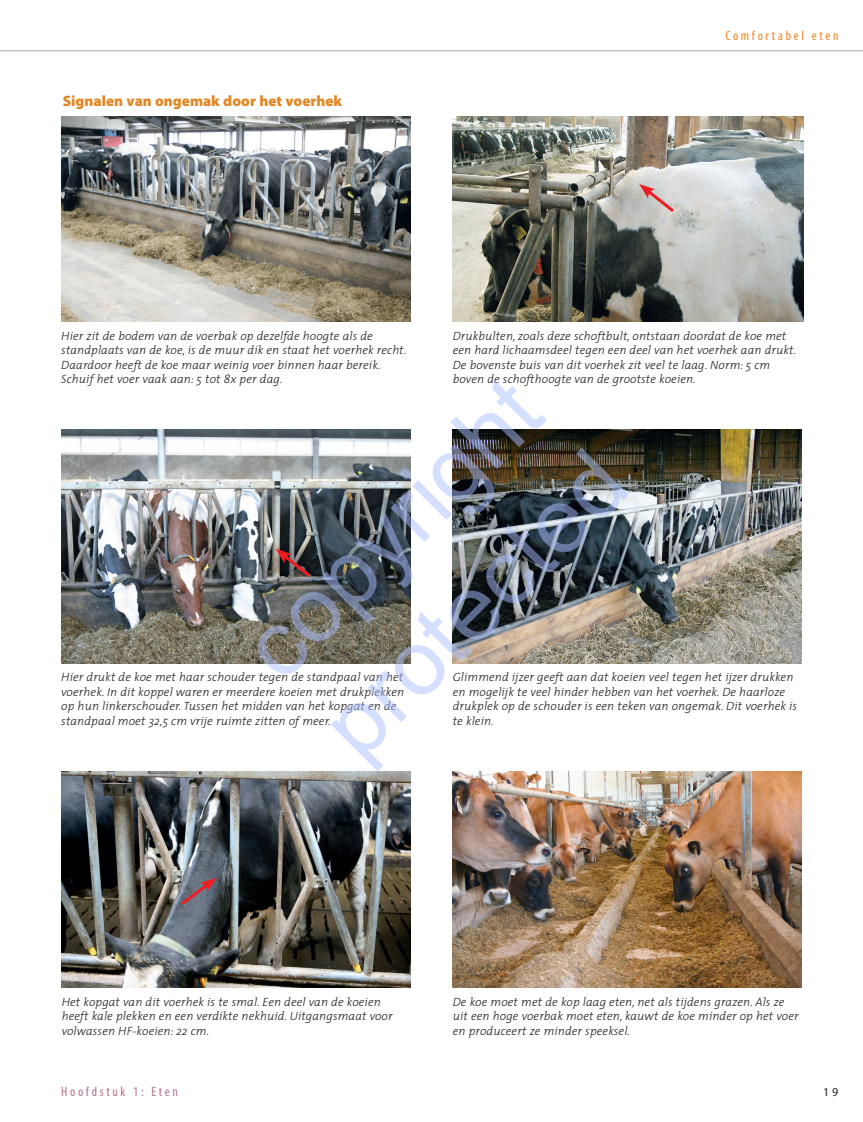
<style>
.page{position:relative;width:863px;height:1122px;background:#fff}
.page>*{position:absolute;margin:0;border:0;box-sizing:border-box;transform-origin:0 0}
.t1{font:92.55px/111px "Arial";color:rgb(171 191 255/.5)}
.t2{font:900 15px "Myriad Pro";color:#e18825}
.t3{font:condensed 13.5px "Myriad Pro";letter-spacing:.2em;color:#b7728d}
.t4{font:condensed 13.5px "Myriad Pro";letter-spacing:.2em;color:#f58423}
.t5{font:italic 300 12px/14.4px "The Mix";letter-spacing:.01em;color:#231f20}
.t6{font:12px "Myriad Pro";color:#231f20}
</style>
<div class="page">
<hr style="left:0;top:50px;width:862px;height:1px;background:#a8a9ad">
<img style="left:61px;top:117px;width:349px;height:204px">
<img style="left:452px;top:117px;width:351px;height:204px">
<img style="left:61px;top:429px;width:349px;height:234px">
<img style="left:452px;top:430px;width:349px;height:233px">
<img style="left:61px;top:771px;width:349px;height:216px">
<img style="left:452px;top:771px;width:349px;height:216px">
<svg style="left:639px;top:184px;width:38px;height:31px"></svg>
<svg style="left:275px;top:549px;width:38px;height:31px"></svg>
<svg style="left:178px;top:878px;width:38px;height:30px"></svg>
<p class="t2" style="left:63px;top:90px;width:281px">Signalen van ongemak door het voerhek</p>
<p class="t4" style="left:725px;top:28px;width:114px">Comfortabel eten</p>
<p class="t5" style="left:61px;top:328px;width:347px">Hier zit de bodem van de voerbak op dezelfde hoogte als de standplaats van de koe, is de muur dik en staat het voerhek recht.<br>Daardoor heeft de koe maar weinig voer binnen haar bereik.<br>Schuif het voer vaak aan: 5 tot 8x per dag.</p>
<p class="t5" style="left:452px;top:328px;width:345px">Drukbulten, zoals deze schoftbult, ontstaan doordat de koe met een hard lichaamsdeel tegen een deel van het voerhek aan drukt.<br>De bovenste buis van dit voerhek zit veel te laag. Norm: 5 cm boven de schofthoogte van de grootste koeien.</p>
<h1 class="t1" style="left:220px;top:623px;width:387px;rotate:-45deg">copyright protected</h1>
<p class="t5" style="left:61px;top:670px;width:344px">Hier drukt de koe met haar schouder tegen de standpaal van het voerhek. In dit koppel waren er meerdere koeien met drukplekken op hun linkerschouder. Tussen het midden van het kopgat en de standpaal moet 32,5 cm vrije ruimte zitten of meer.</p>
<p class="t5" style="left:452px;top:670px;width:346px">Glimmend ijzer geeft aan dat koeien veel tegen het ijzer drukken en mogelijk te veel hinder hebben van het voerhek. De haarloze drukplek op de schouder is een teken van ongemak. Dit voerhek is te klein.</p>
<p class="t5" style="left:62px;top:994px;width:332px">Het kopgat van dit voerhek is te smal. Een deel van de koeien heeft kale plekken en een verdikte nekhuid. Uitgangsmaat voor volwassen HF-koeien: 22 cm.</p>
<p class="t5" style="left:452px;top:994px;width:347px">De koe moet met de kop laag eten, net als tijdens grazen. Als ze uit een hoge voerbak moet eten, kauwt de koe minder op het voer en produceert ze minder speeksel.</p>
<p class="t3" style="left:61px;top:1083px;width:118px">Hoofdstuk 1: Eten</p>
<p class="t6" style="left:823px;top:1084px;width:17px">19</p>
</div>
